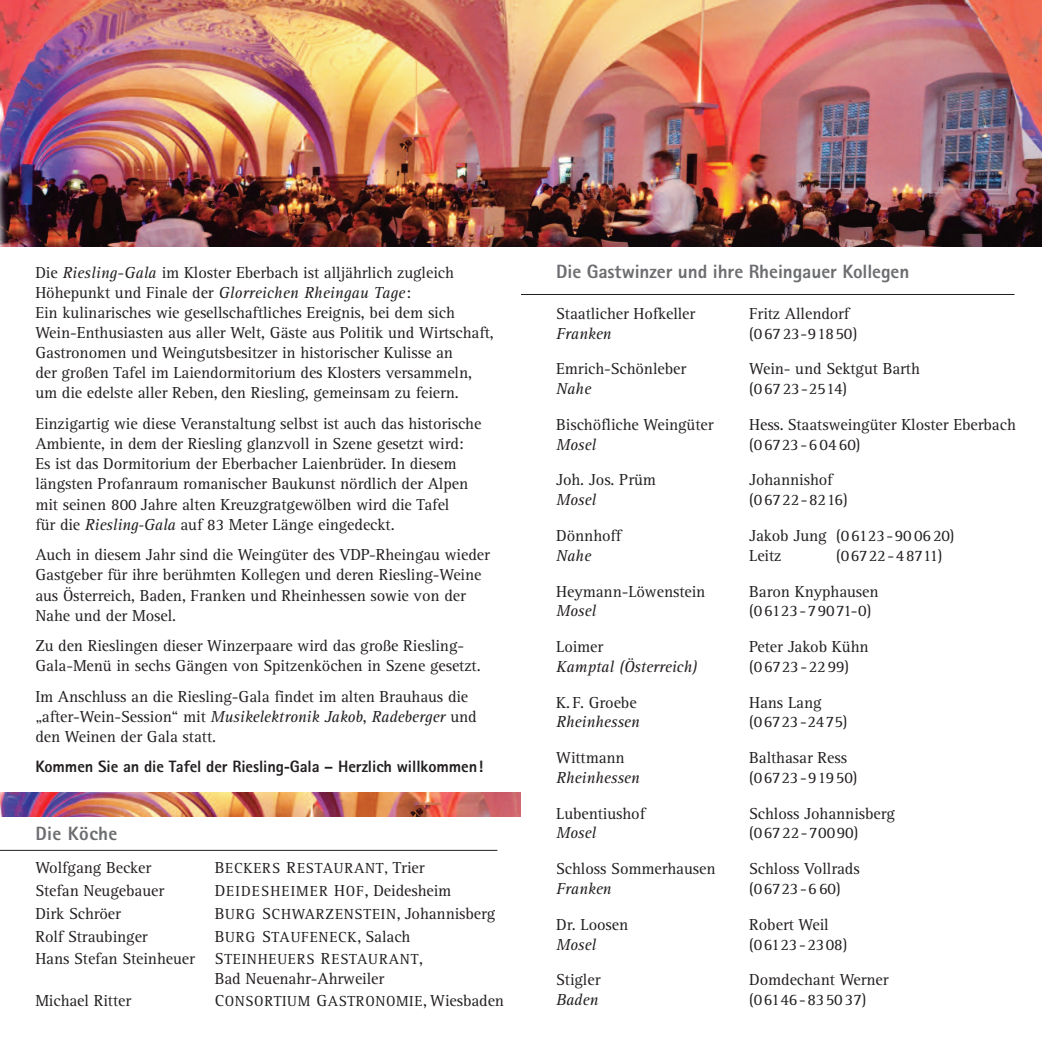
<style>
.page{position:relative;width:1042px;height:1042px;background:#fff}
.page>*{position:absolute;margin:0;border:0;box-sizing:border-box;transform-origin:0 0}
.t1{font:800 19.25px "AT Rotis Sans Serif";letter-spacing:-.005em;color:#6c6d70}
.t2{font:800 19.25px "AT Rotis Sans Serif";letter-spacing:.02em;color:#6c6d70}
.t3{font:16.45px/20.1px "AT Rotis Serif";letter-spacing:-.005em;color:#231f20}
.t4{font:italic 16.45px "AT Rotis Serif";letter-spacing:-.005em;color:#231f20}
.t5{font:800 16.45px "AT Rotis Sans Serif";letter-spacing:-.005em;color:#231f20}
.t6{font:16.45px "AT Rotis Serif";letter-spacing:.015em;color:#231f20}
.t7{font:16.45px "AT Rotis Serif";letter-spacing:.02em;color:#231f20}
.t8{font:15.05px "AT Rotis Serif";letter-spacing:.05em;color:#231f20}
.s1{font-style:italic}
.s2{font-size:16.45px}
.s3{font-size:15.22px}
.s4{font-size:15.05px}
</style>
<div class="page">
<img style="left:1px;top:0;width:1041px;height:247px">
<img style="left:0;top:792px;width:521px;height:24px">
<hr style="left:0;top:850px;width:497px;height:1px;background:#231f20">
<hr style="left:521px;top:294px;width:493px;height:1px;background:#231f20">
<p class="t3" style="left:35px;top:264px;width:460px">Die <span class="s1">Riesling-Gala</span> im Kloster Eberbach ist alljährlich zugleich Höhepunkt und Finale der <span class="s1">Glorreichen Rheingau Tage</span>:<br>Ein kulinarisches wie gesellschaftliches Ereignis, bei dem sich Wein-Enthusiasten aus aller Welt, Gäste aus Politik und Wirtschaft, Gastronomen und Weingutsbesitzer in historischer Kulisse an<br>der großen Tafel im Laiendormitorium des Klosters versammeln, um die edelste aller Reben, den Riesling, gemeinsam zu feiern.</p>
<p class="t3" style="left:35px;top:415px;width:447px">Einzigartig wie diese Veranstaltung selbst ist auch das historische Ambiente, in dem der Riesling glanzvoll in Szene gesetzt wird:<br>Es ist das Dormitorium der Eberbacher Laienbrüder. In diesem längsten Profanraum romanischer Baukunst nördlich der Alpen mit seinen 800 Jahre alten Kreuzgratgewölben wird die Tafel<br>für die <span class="s1">Riesling-Gala</span> auf 83 Meter Länge eingedeckt.</p>
<p class="t3" style="left:35px;top:546px;width:456px">Auch in diesem Jahr sind die Weingüter des VDP-Rheingau wieder Gastgeber für ihre berühmten Kollegen und deren Riesling-Weine aus Österreich, Baden, Franken und Rheinhessen sowie von der Nahe und der Mosel.</p>
<p class="t3" style="left:35px;top:637px;width:447px">Zu den Rieslingen dieser Winzerpaare wird das große Riesling-<br>Gala-Menü in sechs Gängen von Spitzenköchen in Szene gesetzt.</p>
<p class="t3" style="left:35px;top:688px;width:443px">Im Anschluss an die Riesling-Gala findet im alten Brauhaus die „after-Wein-Session“ mit <span class="s1">Musikelektronik Jakob</span>, <span class="s1">Radeberger</span> und den Weinen der Gala statt.</p>
<p class="t5" style="left:35px;top:761px;width:449px">Kommen Sie an die Tafel der Riesling-Gala – Herzlich willkommen!</p>
<p class="t2" style="left:35px;top:826px;width:84px">Die Köche</p>
<p class="t3" style="left:35px;top:859px;width:117px">Wolfgang Becker</p>
<p class="t8" style="left:215px;top:863px;width:211px"><span class="s2">B</span>ECKERS <span class="s2">R</span>ESTAURANT<span class="s3">,</span> <span class="s2">Trier</span></p>
<p class="t3" style="left:35px;top:882px;width:130px">Stefan Neugebauer</p>
<p class="t3" style="left:215px;top:882px;width:238px">D<span class="s4">EIDESHEIMER</span> H<span class="s4">OF</span>, Deidesheim</p>
<p class="t3" style="left:35px;top:905px;width:87px">Dirk Schröer</p>
<p class="t8" style="left:215px;top:909px;width:282px"><span class="s2">B</span>URG <span class="s2">S</span>CHWARZENSTEIN<span class="s2">, Johannisberg</span></p>
<p class="t3" style="left:35px;top:928px;width:114px">Rolf Straubinger</p>
<p class="t8" style="left:215px;top:931px;width:197px"><span class="s2">B</span>URG <span class="s2">S</span>TAUFENECK<span class="s2">, Salach</span></p>
<p class="t3" style="left:215px;top:951px;width:210px;line-height:19.2px;text-indent:-179px">Hans Stefan Steinheuer S<span class="s4">TEINHEUERS</span> R<span class="s4">ESTAURANT</span>,<br>Bad Neuenahr-Ahrweiler</p>
<p class="t3" style="left:35px;top:992px;width:97px">Michael Ritter</p>
<p class="t8" style="left:215px;top:996px;width:291px"><span class="s2">C</span>ONSORTIUM <span class="s2">G</span>ASTRONOMIE<span class="s2">, Wiesbaden</span></p>
<p class="t1" style="left:556px;top:265px;width:355px">Die Gastwinzer und ihre Rheingauer Kollegen</p>
<p class="t3" style="left:556px;top:305px;width:141px">Staatlicher Hofkeller</p>
<p class="t3" style="left:749px;top:305px;width:102px">Fritz Allendorf</p>
<p class="t4" style="left:556px;top:328px;width:57px">Franken</p>
<p class="t6" style="left:749px;top:328px;width:110px">(06723-91850)</p>
<p class="t3" style="left:556px;top:361px;width:131px">Emrich-Schönleber</p>
<p class="t3" style="left:749px;top:361px;width:172px">Wein- und Sektgut Barth</p>
<p class="t4" style="left:556px;top:383px;width:36px">Nahe</p>
<p class="t3" style="left:749px;top:380px;width:99px">(06723-2514)</p>
<p class="t3" style="left:556px;top:416px;width:159px">Bischöfliche Weingüter</p>
<p class="t3" style="left:749px;top:416px;width:268px">Hess. Staatsweingüter Kloster Eberbach</p>
<p class="t4" style="left:556px;top:439px;width:41px">Mosel</p>
<p class="t3" style="left:749px;top:436px;width:113px">(06723-604 60)</p>
<p class="t3" style="left:556px;top:472px;width:101px">Joh. Jos. Prüm</p>
<p class="t3" style="left:749px;top:472px;width:85px">Johannishof</p>
<p class="t4" style="left:556px;top:494px;width:41px">Mosel</p>
<p class="t3" style="left:749px;top:491px;width:100px">(06722-8216)</p>
<p class="t3" style="left:556px;top:527px;width:67px">Dönnhoff</p>
<p class="t3" style="left:749px;top:527px;width:207px">Jakob Jung (06123-900620)</p>
<p class="t4" style="left:556px;top:550px;width:36px">Nahe</p>
<p class="t3" style="left:749px;top:547px;width:34px">Leitz</p>
<p class="t3" style="left:836px;top:547px;width:108px">(06722-48711)</p>
<p class="t3" style="left:556px;top:583px;width:151px">Heymann-Löwenstein</p>
<p class="t3" style="left:749px;top:583px;width:131px">Baron Knyphausen</p>
<p class="t4" style="left:556px;top:605px;width:41px">Mosel</p>
<p class="t7" style="left:749px;top:605px;width:124px">(06123-79071-0)</p>
<p class="t3" style="left:556px;top:638px;width:49px">Loimer</p>
<p class="t3" style="left:749px;top:638px;width:121px">Peter Jakob Kühn</p>
<p class="t4" style="left:556px;top:661px;width:143px">Kamptal (Österreich)</p>
<p class="t3" style="left:749px;top:658px;width:101px">(06723-2299)</p>
<p class="t3" style="left:556px;top:694px;width:82px">K. F. Groebe</p>
<p class="t3" style="left:749px;top:694px;width:74px">Hans Lang</p>
<p class="t4" style="left:556px;top:716px;width:85px">Rheinhessen</p>
<p class="t3" style="left:749px;top:713px;width:100px">(06723-2475)</p>
<p class="t3" style="left:556px;top:749px;width:70px">Wittmann</p>
<p class="t3" style="left:749px;top:749px;width:99px">Balthasar Ress</p>
<p class="t4" style="left:556px;top:772px;width:85px">Rheinhessen</p>
<p class="t6" style="left:749px;top:772px;width:110px">(06723-91950)</p>
<p class="t3" style="left:556px;top:805px;width:90px">Lubentiushof</p>
<p class="t3" style="left:749px;top:805px;width:147px">Schloss Johannisberg</p>
<p class="t4" style="left:556px;top:827px;width:41px">Mosel</p>
<p class="t6" style="left:749px;top:827px;width:111px">(06722-70090)</p>
<p class="t3" style="left:556px;top:860px;width:161px">Schloss Sommerhausen</p>
<p class="t3" style="left:749px;top:860px;width:112px">Schloss Vollrads</p>
<p class="t4" style="left:556px;top:883px;width:57px">Franken</p>
<p class="t3" style="left:749px;top:880px;width:93px">(06723-6 60)</p>
<p class="t3" style="left:556px;top:916px;width:74px">Dr. Loosen</p>
<p class="t3" style="left:749px;top:916px;width:81px">Robert Weil</p>
<p class="t4" style="left:556px;top:938px;width:41px">Mosel</p>
<p class="t3" style="left:749px;top:935px;width:100px">(06123-2308)</p>
<p class="t3" style="left:556px;top:971px;width:46px">Stigler</p>
<p class="t3" style="left:749px;top:971px;width:141px">Domdechant Werner</p>
<p class="t4" style="left:556px;top:994px;width:43px">Baden</p>
<p class="t3" style="left:749px;top:991px;width:119px">(06146-835037)</p>
</div>
